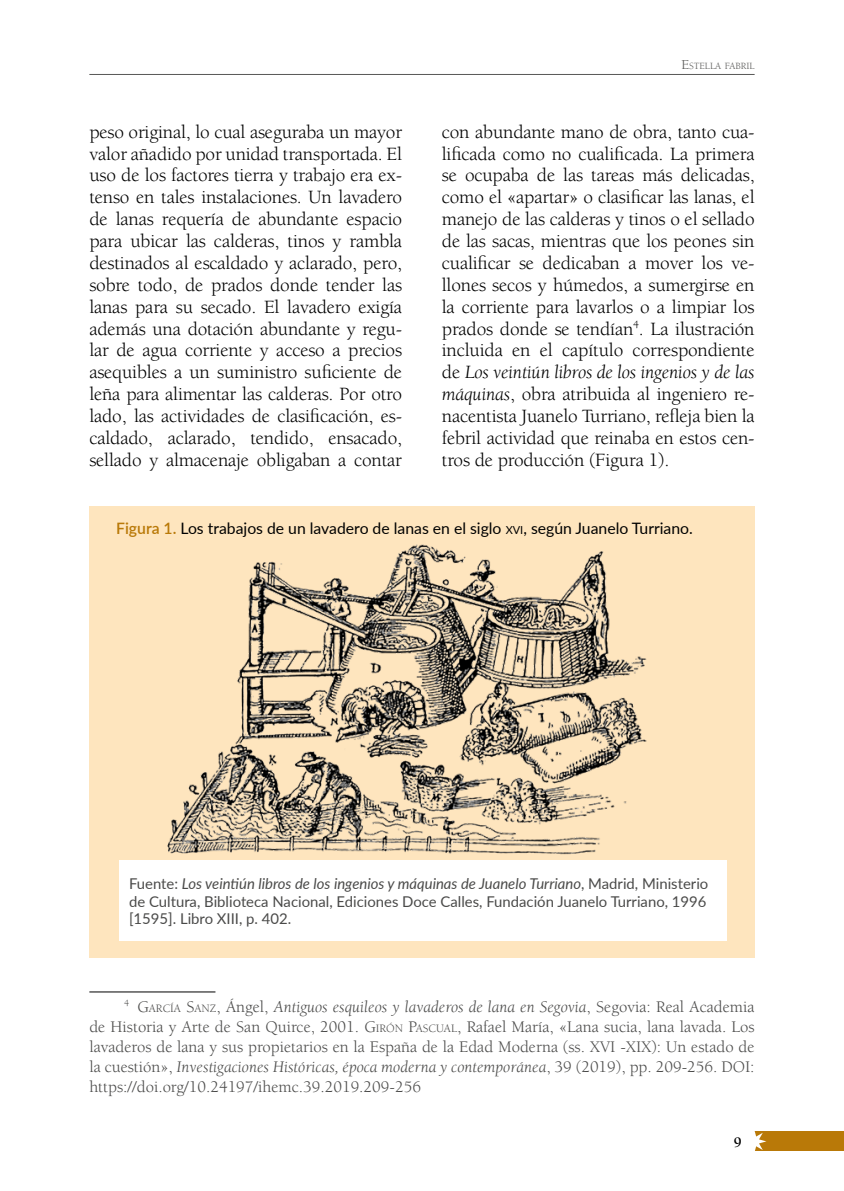
<style>
.page{position:relative;width:844px;height:1191px;background:#fff}
.page>*{position:absolute;margin:0;border:0;box-sizing:border-box;transform-origin:0 0}
.t1{font:19.25px/21.9px "Berkeley Std";letter-spacing:-.01em;color:#000;text-align:justify}
.t2{font:16.62px/19.9px "Berkeley Std";color:#4a4a49;text-align:justify}
.t3{font:15.75px "Lato";color:#000}
.t4{font:14.88px/17.5px "Lato";color:#4a4a49}
.t5{font:700 14.88px "Berkeley Std";color:#000}
.t6{font:9.8px "Berkeley Std";color:#575756}
.s1{font-size:14px}
.s2{font-style:italic}
.s3{font-weight:600;color:#b97908}
.s4{font-size:11.03px}
.s5{font-style:inherit}
.s6{font-size:11.72px}
</style>
<div class="page">
<hr style="left:89px;top:74px;width:665px;height:1px;background:#575756">
<div style="left:754px;top:1131px;width:89px;height:20px;background:#b97908"></div>
<svg style="left:754px;top:1131px;width:12px;height:20px"></svg>
<hr style="left:89px;top:991px;width:126px;height:1px;background:#000">
<div style="left:89px;top:506px;width:665px;height:452px;background:#fee5be"></div>
<img style="left:167px;top:544px;width:480px;height:311px">
<div style="left:119px;top:860px;width:607px;height:81px;background:#fff"></div>
<p class="t1" style="left:89px;top:121px;width:314px">peso original, lo cual aseguraba un mayor valor añadido por unidad transportada. El uso de los factores tierra y trabajo era ex&shy;tenso en tales instalaciones. Un lavadero de lanas requería de abundante espacio para ubicar las calderas, tinos y rambla destinados al escaldado y aclarado, pero, sobre todo, de prados donde tender las lanas para su secado. El lavadero exigía además una dotación abundante y regu&shy;lar de agua corriente y acceso a precios asequibles a un suministro suficiente de leña para alimentar las calderas. Por otro lado, las actividades de clasificación, es&shy;caldado, aclarado, tendido, ensacado, sellado y almacenaje obligaban a contar</p>
<p class="t6" style="left:681px;top:61px;width:74px"><span class="s1">E</span>ESTELL ESTELL</p>
<p class="t1" style="left:441px;top:121px;width:314px">con abundante mano de obra, tanto cua&shy;lificada como no cualificada. La primera se ocupaba de las tareas más delicadas, como el «apartar» o clasificar las lanas, el manejo de las calderas y tinos o el sellado de las sacas, mientras que los peones sin cualificar se dedicaban a mover los ve&shy;llones secos y húmedos, a sumergirse en la corriente para lavarlos o a limpiar los prados donde se tendían<sup>4</sup>. La ilustración incluida en el capítulo correspondiente de <span class="s2">Los veintiún libros de los ingenios y de las máquinas</span>, obra atribuida al ingeniero re&shy;nacentista Juanelo Turriano, refleja bien la febril actividad que reinaba en estos cen&shy;tros de producción (Figura 1).</p>
<p class="t3" style="left:116px;top:517px;width:578px"><span class="s3">Figura 1.</span> Los trabajos de un lavadero de lanas en el siglo <span class="s4">xvi</span>, según Juanelo Turriano.</p>
<p class="t4" style="left:129px;top:874px;width:580px">Fuente: <span class="s2">Los veintiún libros de los ingenios y máquinas de Juanelo Turriano</span>, Madrid, Ministerio de Cultura, Biblioteca Nacional, Ediciones Doce Calles, Fundación Juanelo Turriano, 1996 [1595]. Libro XIII, p. 402.</p>
<p class="t2" style="left:89px;top:997px;width:666px;text-indent:35px"><sup>4</sup> <span class="s5">G</span><span class="s6">ARCÍA</span> <span class="s5">S</span><span class="s6">ANZ</span>, Ángel, <span class="s2">Antiguos esquileos y lavaderos de lana en Segovia</span>, Segovia: Real Academia de Historia y Arte de San Quirce, 2001. <span class="s5">G</span><span class="s6">IRÓN</span> <span class="s5">P</span><span class="s6">AS CUAL</span> , Rafael María, «Lana sucia, lana lavada. Los lavaderos de lana y sus propietarios en la España de la Edad Moderna (ss. XVI -XIX): Un estado de la cuestión», <span class="s2">Investigaciones Históricas, época moderna y contemporánea</span>, 39 (2019), pp. 209-256. DOI: https://doi.org/10.24197/ihemc.39.2019.209-256</p>
<p class="t5" style="left:733px;top:1134px;width:9px">9</p>
</div>
